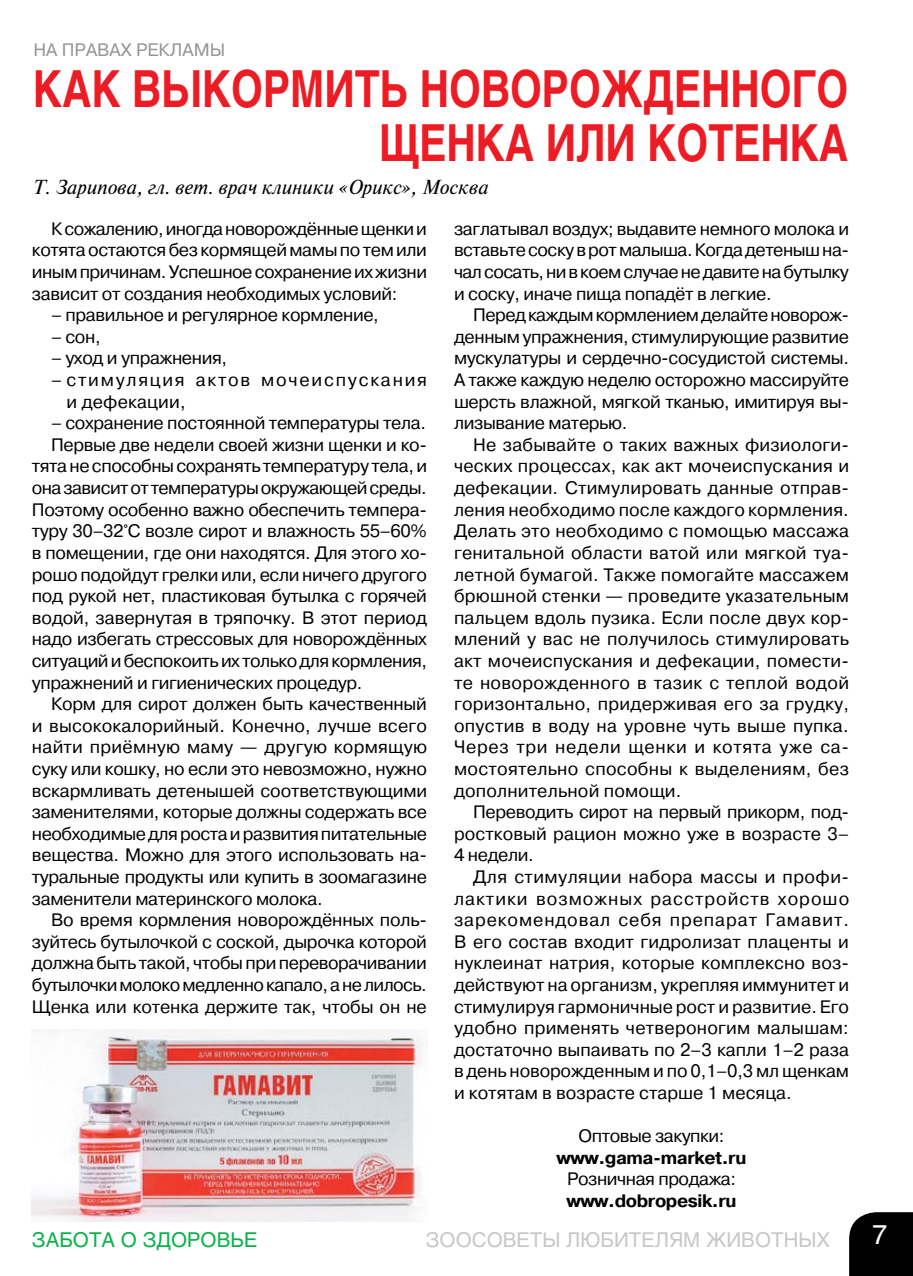
<style>
.page{position:relative;width:913px;height:1276px;background:#fff}
.page>*{position:absolute;margin:0;border:0;box-sizing:border-box;transform-origin:0 0}
.t1{font:700 50.62px/54px "Helios";color:#ed1c24;text-align:right;scale:.8 1}
.t2{font:italic 20.25px "Newton C";color:#000}
.t3{font:20.25px "Helios";color:#c6c8ca}
.t4{font:20.25px "Helios";color:#0db14b}
.t5{font:18px/21.6px "Pragmatica C";letter-spacing:-.02em;color:#000;text-align:justify}
.t6{font:700 18px "Pragmatica C";letter-spacing:-.025em;color:#000}
.t7{font:18px "Pragmatica C";color:#939598}
</style>
<div class="page">
<img style="left:32px;top:1029px;width:395px;height:192px">
<div style="left:849px;top:1212px;width:63px;height:64px;background:#000"></div>
<p class="t7" style="left:33px;top:39px;width:193px">на п равах рекламы</p>
<h1 class="t1" style="left:33px;top:62px;width:1019px">Как выкормить новорожденного щенка или котенка</h1>
<p class="t2" style="left:32px;top:176px;width:457px">Т. Зарипова, гл. вет. врач клиники «Орикс», Москва</p>
<p class="t5" style="left:32px;top:218px;width:396px;text-indent:19px">К сожалению, иногда новорождённые щенки и котята остаются без кормящей мамы по тем или иным причинам. Успешное сохранение их жизни зависит от создания необходимых условий:</p>
<p class="t5" style="left:51px;top:304px;width:329px">– правильное и регулярное кормление,</p>
<p class="t5" style="left:51px;top:326px;width:51px">– сон,</p>
<p class="t5" style="left:51px;top:347px;width:177px">– уход и упражнения,</p>
<p class="t5" style="left:66px;top:369px;width:362px;text-indent:-15px">– стимуляция актов мочеиспускания и дефекации,</p>
<p class="t5" style="left:51px;top:412px;width:376px">– сохранение постоянной температуры тела.</p>
<p class="t5" style="left:51px;top:434px;width:377px">Первые две недели своей жизни щенки и ко-</p>
<p class="t5" style="left:32px;top:455px;width:396px">тята не способны сохранять температуру тела, и</p>
<p class="t5" style="left:32px;top:477px;width:396px">она зависит от температуры окружающей среды.</p>
<p class="t5" style="left:32px;top:499px;width:396px">Поэтому особенно важно обеспечить темпера-</p>
<p class="t5" style="left:32px;top:520px;width:396px">туру 30–32°С возле сирот и влажность 55–60%</p>
<p class="t5" style="left:32px;top:542px;width:396px">в помещении, где они находятся. Для этого хо-</p>
<p class="t5" style="left:32px;top:563px;width:396px">рошо подойдут грелки или, если ничего другого</p>
<p class="t5" style="left:32px;top:585px;width:396px">под рукой нет, пластиковая бутылка с горячей</p>
<p class="t5" style="left:32px;top:607px;width:396px">водой, завернутая в тряпочку. В этот период</p>
<p class="t5" style="left:32px;top:628px;width:396px">надо избегать стрессовых для новорождённых</p>
<p class="t5" style="left:32px;top:650px;width:396px">ситуаций и беспокоить их только для кормления,</p>
<p class="t5" style="left:32px;top:671px;width:332px">упражнений и гигиенических процедур.</p>
<p class="t5" style="left:51px;top:693px;width:377px">Корм для сирот должен быть качественный</p>
<p class="t5" style="left:32px;top:715px;width:396px">и высококалорийный. Конечно, лучше всего</p>
<p class="t5" style="left:32px;top:736px;width:396px">найти приёмную маму — другую кормящую</p>
<p class="t5" style="left:32px;top:758px;width:396px">суку или кошку, но если это невозможно, нужно</p>
<p class="t5" style="left:32px;top:779px;width:396px">вскармливать детенышей соответствующими</p>
<p class="t5" style="left:32px;top:801px;width:396px">заменителями, которые должны содержать все</p>
<p class="t5" style="left:32px;top:823px;width:396px">необходимые для роста и развития питательные</p>
<p class="t5" style="left:32px;top:844px;width:396px">вещества. М ожно для этого использовать на-</p>
<p class="t5" style="left:32px;top:866px;width:396px">туральные продукты или купить в зоомагазине</p>
<p class="t5" style="left:32px;top:887px;width:292px">заменители материнского молока.</p>
<p class="t5" style="left:51px;top:909px;width:377px">Во время кормления новорождённых поль-</p>
<p class="t5" style="left:32px;top:931px;width:396px">зуйтесь бутылочкой с соской, дырочка которой</p>
<p class="t5" style="left:32px;top:952px;width:396px">должна быть такой, чтобы при переворачивании</p>
<p class="t5" style="left:32px;top:974px;width:396px">бутылочки молоко медленно капало, а не лилось.</p>
<p class="t5" style="left:32px;top:995px;width:396px">Щенка или котенка держите так, чтобы он не</p>
<p class="t5" style="left:454px;top:218px;width:396px">заглатывал воздух; выдавите немного молока и вставьте соску в рот малыша. Когда детеныш на&shy;чал сосать, ни в коем случае не давите на бутылку и соску, иначе пища попадёт в легкие.</p>
<p class="t5" style="left:454px;top:304px;width:396px;text-indent:19px">Перед каждым кормлением делайте новорож&shy;денным упражнения, стимулирующие развитие мускулатуры и сердечно-сосудистой системы.<br>А также каждую неделю осторожно массируйте шерсть влажной, мягкой тканью, имитируя вы&shy;лизывание матерью.</p>
<p class="t5" style="left:454px;top:434px;width:396px;text-indent:19px">Н е забывайте о таких важных физиологи&shy;ческих процессах, как акт мочеиспускания и дефекации. Стимулировать данные отправ&shy;ления необходимо после каждого кормления.<br>Делать это необходимо с помощью массажа генитальной области ватой или мягкой туа&shy;летной бумагой. Также помогайте массажем брюшной стенки — проведите указательным пальцем вдоль пузика. Если после двух кор&shy;млений у вас не получилось стимулировать акт мочеиспускания и дефекации, помести&shy;те новорожденного в тазик с теплой водой горизонтально, придерживая его за грудку, опустив в воду на уровне чуть выше пупка.<br>Через три недели щенки и котята уже са&shy;мостоятельно способны к выделениям, без дополнительной помощи.</p>
<p class="t5" style="left:454px;top:801px;width:396px;text-indent:19px">Переводить сирот на первый прикорм, под&shy;ростковый рацион можно уже в возрасте 3– 4 недели.</p>
<p class="t5" style="left:454px;top:866px;width:396px;text-indent:19px">Для стимуляции набора массы и профи&shy;лактики возможных расстройств хорошо зарекомендовал себя препарат Гамавит.<br>В его состав входит гидролизат плаценты и нуклеинат натрия, которые комплексно воз&shy;действуют на организм, укрепляя иммунитет и стимулируя гармоничные рост и развитие. Его удобно применять четвероногим малышам: достаточно выпаивать по 2–3 капли 1–2 раза в день новорожденным и по 0,1–0,3 мл щенкам и котятам в возрасте старше 1 месяца.</p>
<p class="t5" style="left:578px;top:1125px;width:147px">Оптовые закупки:</p>
<p class="t6" style="left:556px;top:1147px;width:191px">www.gama-market.ru</p>
<p class="t5" style="left:567px;top:1168px;width:170px">Розничная продажа:</p>
<p class="t6" style="left:566px;top:1191px;width:172px">www.dobropesik.ru</p>
<p class="t4" style="left:32px;top:1227px;width:42px">Забот</p>
<p class="t4" style="left:101px;top:1227px;width:155px">а о здоровье</p>
<p class="t3" style="left:425px;top:1227px;width:405px">ЗООСОВЕТЫ ЛЮБИТЕЛЯМ ЖИВОТНЫХ</p>
</div>
